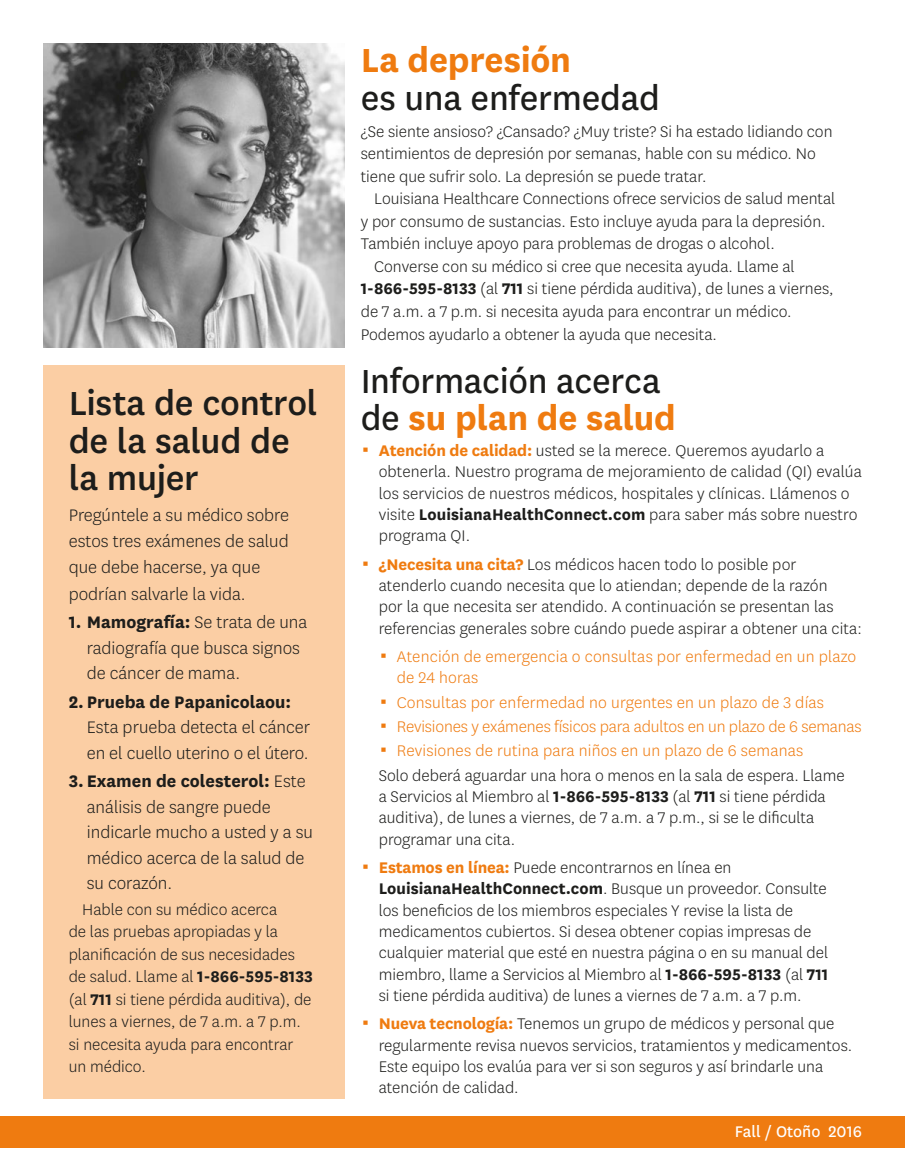
<style>
.page{position:relative;width:905px;height:1175px;background:#fff}
.page>*{position:absolute;margin:0;border:0;box-sizing:border-box;transform-origin:0 0}
.t1{font:39px/37.5px "Centene Sans";letter-spacing:-.01em;color:#1d1d1b}
.t2{font:500 39px/37.5px "Centene Sans";letter-spacing:-.01em;color:#1d1d1b}
.t3{font:700 39px "Centene Sans";letter-spacing:-.005em;color:#ef7b10}
.t4{font:300 19.5px/25.5px "Centene Sans";color:#1d1d1b}
.t5{font:700 19.5px "Centene Sans";color:#1d1d1b}
.t6{font:300 18px/21.3px "Centene Sans";color:#1d1d1b}
.t7{font:300 18px/24.3px "Centene Sans";letter-spacing:.01em;color:#ef7b10}
.t8{font:18px "Centene Sans";color:#fff}
.s1{font-weight:700}
.s2{font-weight:700;color:#ef7b10}
</style>
<div class="page">
<div style="left:0;top:1116px;width:905px;height:31px;background:#ef7b10"></div>
<div style="left:43px;top:365px;width:301px;height:733px;background:#fbcea4"></div>
<img style="left:43px;top:43px;width:301px;height:304px">
<h1 class="t2" style="left:69px;top:382px;width:250px">Lista de control de la salud de la mujer</h1>
<p class="t4" style="left:69px;top:501px;width:222px;line-height:26.2px">Pregúntele a su médico sobre estos tres exámenes de salud que debe hacerse, ya que podrían salvarle la vida.</p>
<p class="t4" style="left:87px;top:609px;width:222px;text-indent:-18px"><span class="s1">1. Mamografía:</span> Se trata de una radiografía que busca signos de cáncer de mama.</p>
<p class="t5" style="left:69px;top:688px;width:224px">2. Prueba de Papanicolaou:</p>
<p class="t4" style="left:87px;top:714px;width:225px">Esta prueba detecta el cáncer en el cuello uterino o el útero.</p>
<p class="t4" style="left:87px;top:768px;width:228px;text-indent:-18px"><span class="s1">3. Examen de colesterol:</span> Este análisis de sangre puede indicarle mucho a usted y a su médico acerca de la salud de su corazón.</p>
<p class="t6" style="left:69px;top:897px;width:246px;line-height:22.5px;text-indent:14px">Hable con su médico acerca<br>de las pruebas apropiadas y la planificación de sus necesidades de salud. Llame al <span class="s1">1-866-595-8133 </span>(al <span class="s1">711</span> si tiene pérdida auditiva), de lunes a viernes, de 7 a.m. a 7 p.m. si necesita ayuda para encontrar un médico.</p>
<h1 class="t3" style="left:361px;top:33px;width:212px">La depresión</h1>
<h1 class="t1" style="left:361px;top:77px;width:300px">es una enfermedad</h1>
<p class="t6" style="left:361px;top:120px;width:473px;line-height:22.5px">¿Se siente ansioso? ¿Cansado? ¿Muy triste? Si ha estado lidiando con sentimientos de depresión por semanas, hable con su médico. No tiene que sufrir solo. La depresión se puede tratar.</p>
<p class="t6" style="left:374px;top:188px;width:462px">Louisiana Healthcare Connections ofrece servicios de salud mental</p>
<p class="t6" style="left:361px;top:210px;width:466px">y por consumo de sustancias. Esto incluye ayuda para la depresión.</p>
<p class="t6" style="left:361px;top:233px;width:415px">También incluye apoyo para problemas de drogas o alcohol.</p>
<p class="t6" style="left:374px;top:255px;width:422px">Converse con su médico si cree que necesita ayuda. Llame al</p>
<p class="t6" style="left:361px;top:278px;width:474px"><span class="s1">1-866-595-8133</span> (al <span class="s1">711</span> si tiene pérdida auditiva), de lunes a viernes,</p>
<p class="t6" style="left:361px;top:300px;width:432px">de 7 a.m. a 7 p.m. si necesita ayuda para encontrar un médico.</p>
<p class="t6" style="left:361px;top:323px;width:358px">Podemos ayudarlo a obtener la ayuda que necesita.</p>
<h1 class="t1" style="left:361px;top:360px;width:316px">Información acerca de <span class="s2">su plan de salud</span></h1>
<p class="t6" style="left:379px;top:439px;width:484px"><span class="s2">Atención de calidad:</span> usted se la merece. Queremos ayudarlo a obtenerla. Nuestro programa de mejoramiento de calidad (QI) evalúa los servicios de nuestros médicos, hospitales y clínicas. Llámenos o visite <span class="s1">LouisianaHealthConnect.com</span> para saber más sobre nuestro programa QI.</p>
<p class="t6" style="left:379px;top:553px;width:484px"><span class="s2">¿Necesita una cita?</span> Los médicos hacen todo lo posible por atenderlo cuando necesita que lo atiendan; depende de la razón<br>por la que necesita ser atendido. A continuación se presentan las referencias generales sobre cuándo puede aspirar a obtener una cita:</p>
<p class="t7" style="left:397px;top:645px;width:461px;line-height:21.3px">Atención de emergencia o consultas por enfermedad en un plazo de 24 horas</p>
<p class="t7" style="left:397px;top:689px;width:466px">Consultas por enfermedad no urgentes en un plazo de 3 días<br>Revisiones y exámenes físicos para adultos en un plazo de 6 semanas<br>Revisiones de rutina para niños en un plazo de 6 semanas</p>
<p class="t6" style="left:379px;top:764px;width:467px">Solo deberá aguardar una hora o menos en la sala de espera. Llame a Servicios al Miembro al <span class="s1">1-866-595-8133</span> (al <span class="s1">711</span> si tiene pérdida auditiva), de lunes a viernes, de 7 a.m. a 7 p.m., si se le dificulta programar una cita.</p>
<p class="t6" style="left:379px;top:856px;width:451px"><span class="s2">Estamos en línea:</span> Puede encontrarnos en línea en <span class="s1">LouisianaHealthConnect.com</span>. Busque un proveedor. Consulte los beneficios de los miembros especiales Y revise la lista de medicamentos cubiertos. Si desea obtener copias impresas de cualquier material que esté en nuestra página o en su manual del miembro, llame a Servicios al Miembro al <span class="s1">1-866-595-8133</span> (al <span class="s1">711 </span>si tiene pérdida auditiva) de lunes a viernes de 7 a.m. a 7 p.m.</p>
<p class="t6" style="left:379px;top:1012px;width:475px"><span class="s2">Nueva tecnología:</span> Tenemos un grupo de médicos y personal que regularmente revisa nuevos servicios, tratamientos y medicamentos.<br>Este equipo los evalúa para ver si son seguros y así brindarle una atención de calidad.</p>
<p class="t8" style="left:735px;top:1119px;width:128px">Fall / Otoño 2016</p>
</div>
